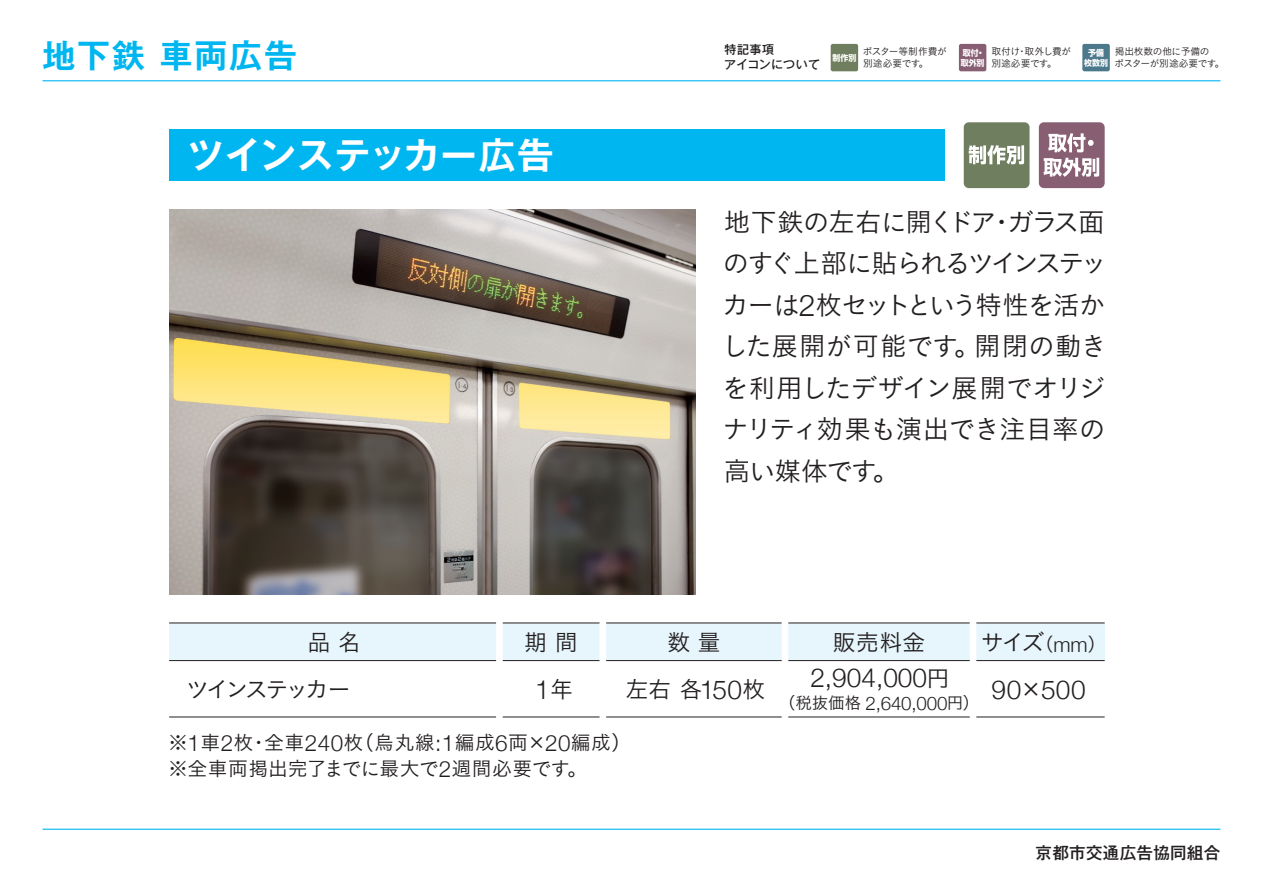
<style>
.page{position:relative;width:1263px;height:893px;background:#fff}
.page>*{position:absolute;margin:0;border:0;box-sizing:border-box;transform-origin:0 0}
.t1{font:700 36.45px "Gothic MB101 Pro De";letter-spacing:.03em;color:#fff}
.t2{font:700 32.85px "Gothic MB101 Pro De";letter-spacing:.06em;color:#00b6f0}
.t3{font:26.55px/41.4px "Koburina Go Std N W3";letter-spacing:-.03em;color:#231f20;text-align:justify}
.t4{font:300 26.25px "Helvetica Neue";color:#231f20}
.t5{font:23.25px "Koburina Go Std N W3";letter-spacing:-.055em;color:#231f20}
.t6{font:23.25px "Koburina Go Std N W3";letter-spacing:-.14em;color:#231f20}
.t7{font:19.95px/26.5px "Koburina Go Std N W3";letter-spacing:.02em;color:#231f20}
.t8{font:300 18.75px "Helvetica Neue";letter-spacing:-.01em;color:#231f20}
.t9{font:500 16.5px "Gothic MB101 Pro";letter-spacing:.02em;color:#231f20}
.t10{font:500 12px/15px "Gothic MB101 Pro";letter-spacing:.03em;color:#231f20}
.t11{font:9.75px/12px "Koburina Go Std N W3";letter-spacing:-.035em;color:#231f20}
.t12{font:9.75px/12px "Koburina Go Std N W3";letter-spacing:-.01em;color:#231f20}
.t13{font:700 8.4px/10.1px "UD Shin Go Pro";color:#fff;scale:.95 1}
.s1{font-family:"Helvetica Neue";font-weight:300;font-size:30px}
.s2{font-size:18.3px}
.s3{font-family:"Helvetica Neue";font-weight:300;font-size:20.55px}
.s4{font-family:"Koburina Go Std N W3";font-weight:400;font-size:23.25px}
.s5{font-family:"Helvetica Neue";font-weight:300;font-size:22.5px}
.s6{font-family:"Koburina Go Std N W3";font-weight:400;font-size:16.65px}
</style>
<div class="page">
<img style="left:169px;top:209px;width:527px;height:386px">
<div style="left:169px;top:129px;width:776px;height:52px;background:#00b6f0"></div>
<div style="left:169px;top:623px;width:936px;height:38px;background:#e6f6fc"></div>
<hr style="left:169px;top:622px;width:936px;height:1px;background:#231f20">
<hr style="left:169px;top:660px;width:936px;height:1px;background:#231f20">
<hr style="left:169px;top:716px;width:936px;height:1px;background:#231f20">
<div style="left:496px;top:614px;width:7px;height:117px;background:#fff"></div>
<div style="left:599px;top:614px;width:7px;height:117px;background:#fff"></div>
<div style="left:782px;top:614px;width:6px;height:117px;background:#fff"></div>
<div style="left:970px;top:614px;width:6px;height:117px;background:#fff"></div>
<div style="left:964px;top:122px;width:65px;height:66px;background:#707e60;border-radius:5px"></div>
<svg style="left:969px;top:145px;width:55px;height:19px"></svg>
<div style="left:1039px;top:122px;width:66px;height:66px;background:#875e72;border-radius:5px"></div>
<svg style="left:1048px;top:133px;width:45px;height:19px"></svg>
<svg style="left:1043px;top:158px;width:56px;height:19px"></svg>
<hr style="left:43px;top:80px;width:1177px;height:1px;background:#00b6f0">
<hr style="left:43px;top:829px;width:1177px;height:1px;background:#00b6f0">
<div style="left:831px;top:44px;width:27px;height:27px;background:#707e60;border-radius:2px"></div>
<div style="left:959px;top:44px;width:27px;height:27px;background:#875e72;border-radius:2px"></div>
<div style="left:1082px;top:44px;width:28px;height:27px;background:#4b788b;border-radius:2px"></div>
<p class="t2" style="left:43px;top:28px;width:256px">地下鉄 車両広告</p>
<p class="t10" style="left:724px;top:40px;width:97px">特記事項<br>アイコンについて</p>
<p class="t13" style="left:832px;top:52px;width:27px">制作別</p>
<p class="t13" style="left:961px;top:47px;width:27px">取付・取外別</p>
<p class="t13" style="left:1084px;top:47px;width:27px;text-align:center">予備枚数別</p>
<p class="t12" style="left:863px;top:45px;width:86px">ポスター等制作費が別途必要です。</p>
<p class="t11" style="left:991px;top:45px;width:81px">取付け・取外し費が別途必要です。</p>
<p class="t11" style="left:1114px;top:45px;width:112px">掲出枚数の他に予備の<br>ポスターが別途必要です。</p>
<h1 class="t1" style="left:187px;top:125px;width:368px">ツインステッカー広告</h1>
<p class="t3" style="left:721px;top:201px;width:388px">地下鉄の左右に開くドア・ガラス面のすぐ上部に貼られるツインステッカーは<span class="s1">2</span>枚セットという特性を活かした展開が可能です。開閉の動きを利用したデザイン展開でオリジナリティ効果も演出でき注目率の高い媒体です。</p>
<p class="t5" style="left:307px;top:625px;width:55px">品名</p>
<p class="t5" style="left:524px;top:625px;width:55px">期間</p>
<p class="t5" style="left:667px;top:625px;width:55px">数量</p>
<p class="t5" style="left:832px;top:625px;width:94px">販売料金</p>
<p class="t5" style="left:981px;top:625px;width:127px">サイズ<span class="s2">（</span><span class="s3">mm</span><span class="s2">）</span></p>
<p class="t4" style="left:810px;top:662px;width:141px">2,904,000<span class="s4">円</span></p>
<p class="t6" style="left:186px;top:672px;width:166px">ツインステッカー</p>
<p class="t5" style="left:625px;top:672px;width:79px">左右各</p>
<p class="t4" style="left:535px;top:673px;width:40px">1<span class="s4">年</span></p>
<p class="t4" style="left:700px;top:673px;width:67px">150<span class="s4">枚</span></p>
<p class="t4" style="left:991px;top:673px;width:96px">90<span class="s4">×</span>500</p>
<p class="t7" style="left:168px;top:729px;width:465px">※<span class="s5">1</span>車<span class="s5">2</span>枚・全車<span class="s5">240</span>枚（烏丸線<span class="s5">:1</span>編成<span class="s5">6</span>両×<span class="s5">20</span>編成）※全車両掲出完了までに最大で<span class="s5">2</span>週間必要です。</p>
<p class="t8" style="left:779px;top:692px;width:202px"><span class="s6">（税抜価格</span> 2,640,000<span class="s6">円）</span></p>
<p class="t9" style="left:1036px;top:839px;width:186px">京都市交通広告協同組合</p>
</div>
